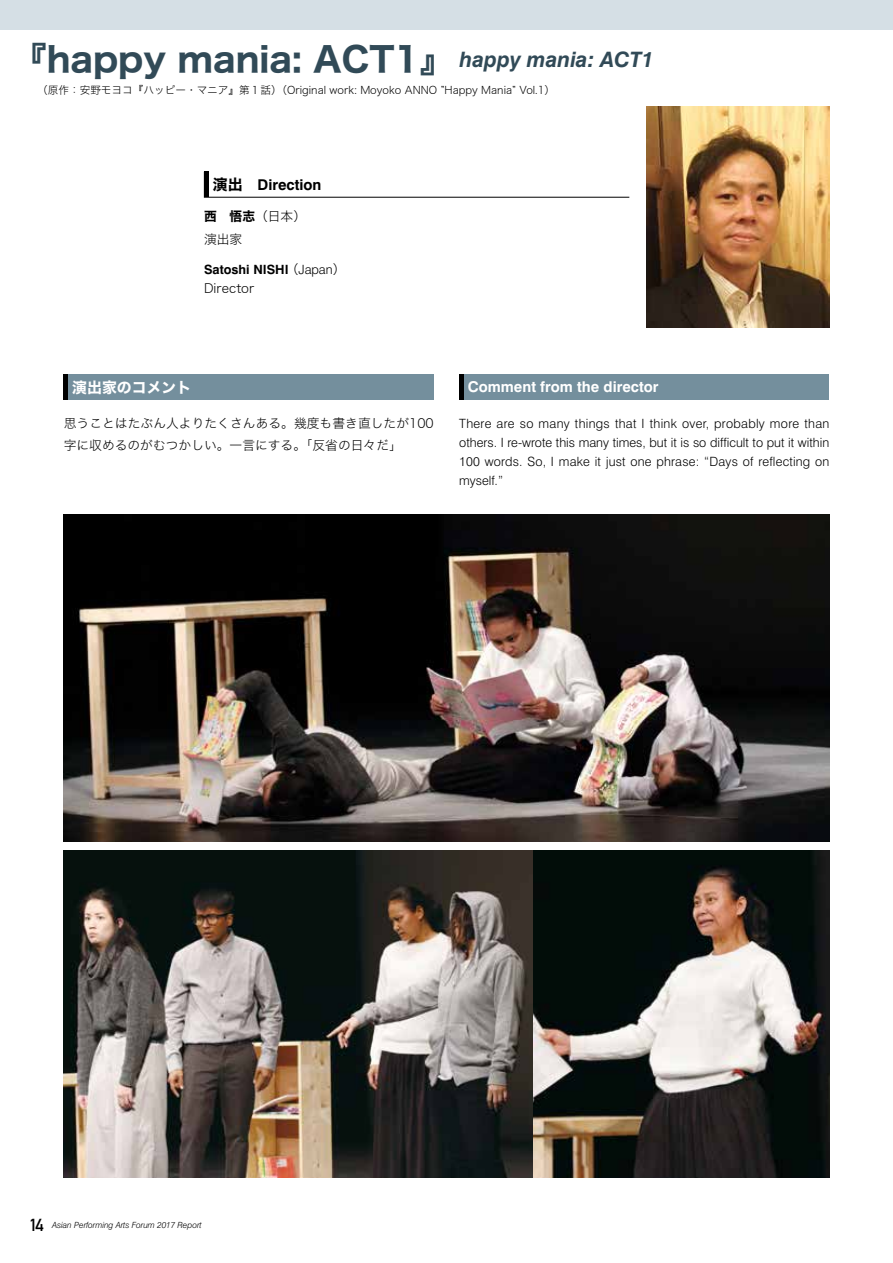
<style>
.page{position:relative;width:893px;height:1263px;background:#fff}
.page>*{position:absolute;margin:0;border:0;box-sizing:border-box;transform-origin:0 0}
.t1{font:34.05px "Hira Kaku Std N W7";color:#314a57}
.t2{font:700 14.85px "Swiss 721 BT";color:#fff}
.t3{font:700 14.85px "Swiss 721 BT";color:#000}
.t4{font:14.85px "Hira Kaku Std N W7";color:#fff}
.t5{font:300 12.75px/19.2px "Swiss 721 BT";letter-spacing:.015em;color:#000;text-align:justify}
.t6{font:12.75px/22px "Hira Kaku Std N W2";color:#000}
.t7{font:700 12.75px/19.4px "Swiss 721 BT";color:#000}
.t8{font:10.65px "Hira Kaku Std N W2";color:#000}
.t9{font:italic 300 8.55px "Swiss 721 BT";color:#000}
.s1{font-family:"Hira Kaku Std N W7";font-weight:400}
.s2{font-family:"Hira Kaku Std N W7"}
.s3{font-family:"Hira Kaku Std N W2";font-weight:400}
.s4{font-weight:300}
.s5{font-family:"Alte DIN1451 Mittelschrift";font-weight:400;font-style:normal;font-size:16.95px}
</style>
<div class="page">
<div style="left:0;top:0;width:893px;height:30px;background:#d5dfe5"></div>
<div style="left:64px;top:374px;width:370px;height:26px;background:#748f9d"></div>
<hr style="left:64px;top:374px;width:4px;height:26px;background:#000">
<div style="left:459px;top:374px;width:370px;height:26px;background:#748f9d"></div>
<hr style="left:459px;top:374px;width:4px;height:26px;background:#000">
<img style="left:646px;top:106px;width:183px;height:221px">
<svg style="left:204px;top:171px;width:426px;height:27px"></svg>
<div style="left:204px;top:172px;width:5px;height:25px;background:#000"></div>
<img style="left:64px;top:514px;width:765px;height:328px">
<img style="left:64px;top:850px;width:765px;height:328px">
<p class="t1" style="left:13px;top:33px;width:643px">『happy mania: ACT1』 <sup>happy</sup> <sup>mania:</sup> <sup>ACT1</sup></p>
<p class="t8" style="left:37px;top:82px;width:519px">（原作：安野モヨコ『ハッピー・マニア』第１話）（Original work: Moyoko ANNO ”Happy Mania” Vol.1）</p>
<p class="t3" style="left:213px;top:175px;width:110px"><span class="s1">演出　</span>Direction</p>
<p class="t6" style="left:204px;top:205px;width:104px"><span class="s2">西　悟志</span>（日本）演出家</p>
<p class="t7" style="left:204px;top:259px;width:143px">Satoshi NISHI <span class="s3">（</span><span class="s4">Japan</span><span class="s3">）<br>Director</span></p>
<p class="t4" style="left:72px;top:375px;width:121px">演出家のコメント</p>
<p class="t2" style="left:468px;top:378px;width:192px">Comment from the director</p>
<p class="t6" style="left:64px;top:412px;width:371px">思うことはたぶん人よりたくさんある。幾度も書き直したが100字に収めるのがむつかしい。一言にする。「反省の日々だ」</p>
<p class="t5" style="left:459px;top:413px;width:372px">There are so many things that I think over, probably more than others. I re-wrote this many times, but it is so difficult to put it within 100 words. So, I make it just one phrase: “Days of reflecting on myself.”</p>
<p class="t9" style="left:30px;top:1219px;width:173px"><span class="s5">14</span> Asian Performing Arts Forum 2017 Report</p>
</div>
